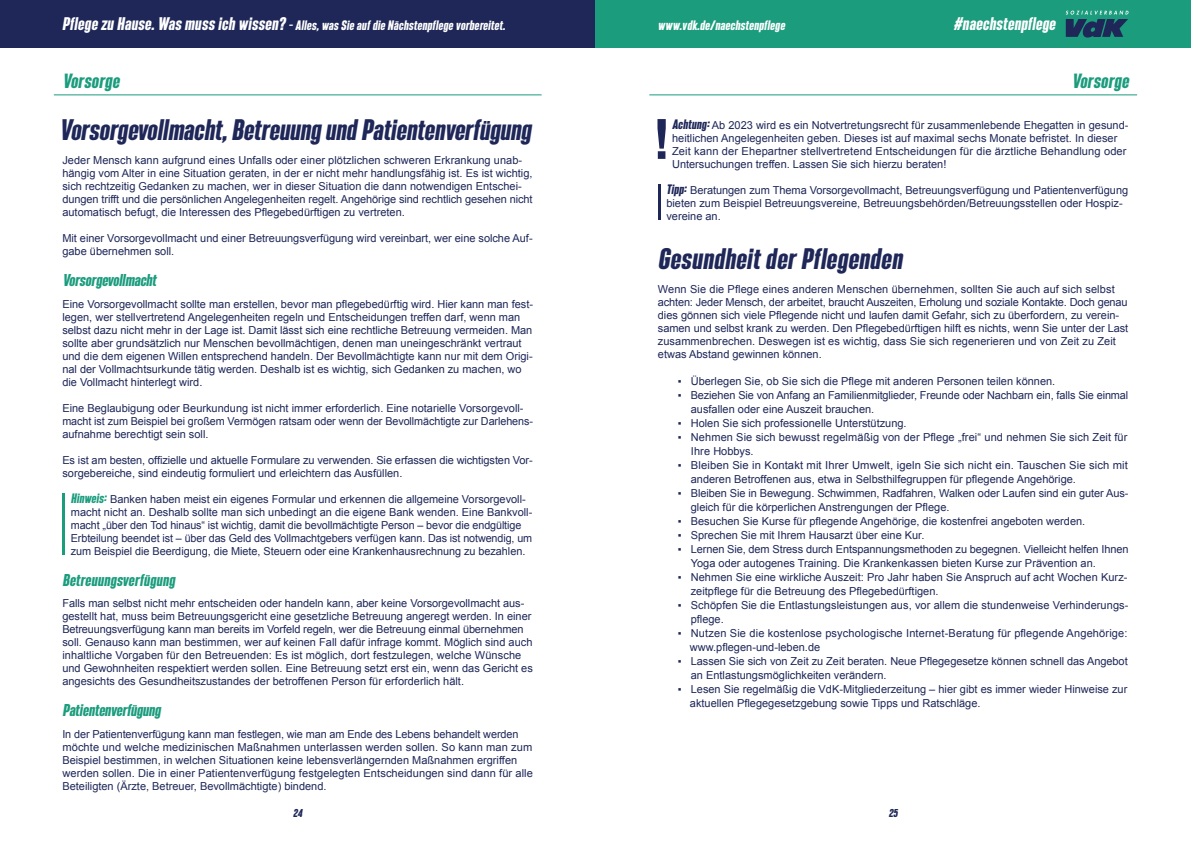
<style>
.page{position:relative;width:1191px;height:842px;background:#fff}
.page>*{position:absolute;margin:0;border:0;box-sizing:border-box;transform-origin:0 0}
.Body_1{font:700 55.6px "Arial";color:#1e2758}
.normaler_fließtext{font:italic 600 26px "SEBLACK";letter-spacing:.005em;color:#1e2758}
.Große_Header_26_pt{font:italic 600 26px "SEBLACK";letter-spacing:.02em;color:#1e2758}
.Kapitelheader{font:italic 600 18px "SEBLACK";letter-spacing:.02em;color:#1b9c7d}
.t1{font:italic 600 16px "SEBLACK";letter-spacing:.02em;color:#fff}
.kleine_zwischen_Head{font:italic 600 15px "SEBLACK";color:#1b9c7d}
.kleine_zwischen_Head-2{font:italic 600 15px "SEBLACK";letter-spacing:.02em;color:#1b9c7d}
.t2{font:italic 600 12px "SEBLACK";letter-spacing:.02em;color:#fff}
.normaler_fließtext-2{font:11px/13px "Arial";color:#1e2758}
.t3{font:italic 600 10px "SEBLACK";color:#1e2758}
.s1{font-size:16px}
.s2{font-family:"SEBLACK";font-weight:600;font-style:italic;font-size:12px;color:#1b9c7d}
.s3{font-family:"SEBLACK";font-weight:600;font-style:italic;font-size:12px}
</style>
<div class="page">
<hr style="left:54px;top:95px;width:487px;height:1px;background:#1b9c7d">
<hr style="left:649px;top:95px;width:488px;height:1px;background:#1b9c7d">
<hr style="left:62px;top:493px;width:3px;height:62px;background:#1b9c7d">
<hr style="left:658px;top:184px;width:2px;height:36px;background:#1e2758">
<div style="left:0;top:0;width:595px;height:48px;background:#1e2758"></div>
<div style="left:595px;top:0;width:596px;height:48px;background:#1b9c7d"></div>
<svg style="left:1065px;top:11px;width:63px;height:27px"></svg>
<p class="t2" style="left:62px;top:18px;width:444px"><span class="s1">Pflege zu Hause. Was muss ich wissen?</span> – Alles, was Sie auf die Nächstenpflege vorbereitet.</p>
<p class="t2" style="left:658px;top:18px;width:128px">www.vdk.de/naechstenpflege</p>
<h3 class="t1" style="left:953px;top:14px;width:103px">#naechstenpflege</h3>
<p class="Kapitelheader" style="left:62px;top:69px;width:58px">Vorsorge</p>
<p class="normaler_fließtext" style="left:59px;top:114px;width:473px">Vorsorgevollmacht, Betreuung und Patientenverfügung</p>
<p class="normaler_fließtext-2" style="left:62px;top:154px;width:472px">Jeder Mensch kann aufgrund eines Unfalls oder einer plötzlichen schweren Erkrankung unab&shy;hängig vom Alter in eine Situation geraten, in der er nicht mehr handlungsfähig ist. Es ist wichtig, sich rechtzeitig Gedanken zu machen, wer in dieser Situation die dann notwendigen Entschei&shy;dungen trifft und die persönlichen Angelegenheiten regelt. Angehörige sind rechtlich gesehen nicht automatisch befugt, die Interessen des Pflegebedürftigen zu vertreten.</p>
<p class="normaler_fließtext-2" style="left:62px;top:232px;width:472px">Mit einer Vorsorgevollmacht und einer Betreuungsverfügung wird vereinbart, wer eine solche Auf&shy;gabe übernehmen soll.</p>
<p class="kleine_zwischen_Head" style="left:62px;top:271px;width:95px">Vorsorgevollmacht</p>
<p class="normaler_fließtext-2" style="left:62px;top:297px;width:472px">Eine Vorsorgevollmacht sollte man erstellen, bevor man pflegebedürftig wird. Hier kann man fest&shy;legen, wer stellvertretend Angelegenheiten regeln und Entscheidungen treffen darf, wenn man selbst dazu nicht mehr in der Lage ist. Damit lässt sich eine rechtliche Betreuung vermeiden. Man sollte aber grundsätzlich nur Menschen bevollmächtigen, denen man uneingeschränkt vertraut und die dem eigenen Willen entsprechend handeln. Der Bevollmächtigte kann nur mit dem Origi&shy;nal der Vollmachtsurkunde tätig werden. Deshalb ist es wichtig, sich Gedanken zu machen, wo die Vollmacht hinterlegt wird.</p>
<p class="normaler_fließtext-2" style="left:62px;top:401px;width:472px">Eine Beglaubigung oder Beurkundung ist nicht immer erforderlich. Eine notarielle Vorsorgevoll&shy;macht ist zum Beispiel bei großem Vermögen ratsam oder wenn der Bevollmächtigte zur Darlehens&shy;aufnahme berechtigt sein soll.</p>
<p class="normaler_fließtext-2" style="left:62px;top:453px;width:472px">Es ist am besten, offizielle und aktuelle Formulare zu verwenden. Sie erfassen die wichtigsten Vor&shy;sorgebereiche, sind eindeutig formuliert und erleichtern das Ausfüllen.</p>
<p class="normaler_fließtext-2" style="left:71px;top:492px;width:463px"><span class="s2">Hinweis:</span> Banken haben meist ein eigenes Formular und erkennen die allgemeine Vorsorgevoll&shy;macht nicht an. Deshalb sollte man sich unbedingt an die eigene Bank wenden. Eine Bankvoll&shy;macht „über den Tod hinaus“ ist wichtig, damit die bevollmächtigte Person – bevor die endgültige Erbteilung beendet ist – über das Geld des Vollmachtgebers verfügen kann. Das ist notwendig, um zum Beispiel die Beerdigung, die Miete, Steuern oder eine Krankenhausrechnung zu bezahlen.</p>
<p class="kleine_zwischen_Head-2" style="left:62px;top:571px;width:114px">Betreuungsverfügung</p>
<p class="normaler_fließtext-2" style="left:62px;top:597px;width:472px">Falls man selbst nicht mehr entscheiden oder handeln kann, aber keine Vorsorgevollmacht aus&shy;gestellt hat, muss beim Betreuungsgericht eine gesetzliche Betreuung angeregt werden. In einer Betreuungsverfügung kann man bereits im Vorfeld regeln, wer die Betreuung einmal übernehmen soll. Genauso kann man bestimmen, wer auf keinen Fall dafür infrage kommt. Möglich sind auch inhaltliche Vorgaben für den Betreuenden: Es ist möglich, dort festzulegen, welche Wünsche und Gewohnheiten respektiert werden sollen. Eine Betreuung setzt erst ein, wenn das Gericht es angesichts des Gesundheitszustandes der betroffenen Person für erforderlich hält.</p>
<p class="kleine_zwischen_Head" style="left:62px;top:701px;width:100px">Patientenverfügung</p>
<p class="normaler_fließtext-2" style="left:62px;top:727px;width:472px">In der Patientenverfügung kann man festlegen, wie man am Ende des Lebens behandelt werden möchte und welche medizinischen Maßnahmen unterlassen werden sollen. So kann man zum Beispiel bestimmen, in welchen Situationen keine lebensverlängernden Maßnahmen ergriffen werden sollen. Die in einer Patientenverfügung festgelegten Entscheidungen sind dann für alle Beteiligten (Ärzte, Betreuer, Bevollmächtigte) bindend.</p>
<p class="Kapitelheader" style="left:1071px;top:69px;width:58px">Vorsorge</p>
<p class="Body_1" style="left:652px;top:103px;width:20px">!</p>
<p class="normaler_fließtext-2" style="left:672px;top:118px;width:458px"><span class="s3">Achtung:</span> Ab 2023 wird es ein Notvertretungsrecht für zusammenlebende Ehegatten in gesund&shy;heitlichen Angelegenheiten geben. Dieses ist auf maximal sechs Monate befristet. In dieser Zeit kann der Ehepartner stellvertretend Entscheidungen für die ärztliche Behandlung oder Untersuchungen treffen. Lassen Sie sich hierzu beraten!</p>
<p class="normaler_fließtext-2" style="left:666px;top:183px;width:463px"><span class="s3">Tipp:</span> Beratungen zum Thema Vorsorgevollmacht, Betreuungsverfügung und Patientenverfügung bieten zum Beispiel Betreuungsvereine, Betreuungsbehörden/Betreuungsstellen oder Hospiz&shy;vereine an.</p>
<p class="Große_Header_26_pt" style="left:658px;top:243px;width:245px">Gesundheit der Pflegenden</p>
<p class="normaler_fließtext-2" style="left:658px;top:283px;width:472px">Wenn Sie die Pflege eines anderen Menschen übernehmen, sollten Sie auch auf sich selbst achten: Jeder Mensch, der arbeitet, braucht Auszeiten, Erholung und soziale Kontakte. Doch genau dies gönnen sich viele Pflegende nicht und laufen damit Gefahr, sich zu überfordern, zu verein&shy;samen und selbst krank zu werden. Den Pflegebedürftigen hilft es nichts, wenn Sie unter der Last zusammenbrechen. Deswegen ist es wichtig, dass Sie sich regenerieren und von Zeit zu Zeit etwas Abstand gewinnen können.</p>
<p class="normaler_fließtext-2" style="left:677px;top:375px;width:379px">▪ Überlegen Sie, ob Sie sich die Pflege mit anderen Personen teilen können.</p>
<p class="normaler_fließtext-2" style="left:691px;top:388px;width:439px;line-height:14px;text-indent:-13px">▪ Beziehen Sie von Anfang an Familienmitglieder, Freunde oder Nachbarn ein, falls Sie einmal ausfallen oder eine Auszeit brauchen.</p>
<p class="normaler_fließtext-2" style="left:677px;top:417px;width:230px">▪ Holen Sie sich professionelle Unterstützung.</p>
<p class="normaler_fließtext-2" style="left:691px;top:430px;width:438px;line-height:14px;text-indent:-13px">▪ Nehmen Sie sich bewusst regelmäßig von der Pflege „frei“ und nehmen Sie sich Zeit für<br>Ihre Hobbys.</p>
<p class="normaler_fließtext-2" style="left:691px;top:458px;width:439px;line-height:14px;text-indent:-13px">▪ Bleiben Sie in Kontakt mit Ihrer Umwelt, igeln Sie sich nicht ein. Tauschen Sie sich mit anderen Betroffenen aus, etwa in Selbsthilfegruppen für pflegende Angehörige.</p>
<p class="normaler_fließtext-2" style="left:691px;top:486px;width:439px;line-height:14px;text-indent:-13px">▪ Bleiben Sie in Bewegung. Schwimmen, Radfahren, Walken oder Laufen sind ein guter Aus&shy;gleich für die körperlichen Anstrengungen der Pflege.</p>
<p class="normaler_fließtext-2" style="left:677px;top:515px;width:409px">▪ Besuchen Sie Kurse für pflegende Angehörige, die kostenfrei angeboten werden.</p>
<p class="normaler_fließtext-2" style="left:677px;top:529px;width:248px">▪ Sprechen Sie mit Ihrem Hausarzt über eine Kur.</p>
<p class="normaler_fließtext-2" style="left:691px;top:542px;width:439px;line-height:14px;text-indent:-13px">▪ Lernen Sie, dem Stress durch Entspannungsmethoden zu begegnen. Vielleicht helfen Ihnen<br>Yoga oder autogenes Training. Die Krankenkassen bieten Kurse zur Prävention an.</p>
<p class="normaler_fließtext-2" style="left:691px;top:570px;width:438px;line-height:14px;text-indent:-13px">▪ Nehmen Sie eine wirkliche Auszeit: Pro Jahr haben Sie Anspruch auf acht Wochen Kurz&shy;zeitpflege für die Betreuung des Pflegebedürftigen.</p>
<p class="normaler_fließtext-2" style="left:691px;top:598px;width:439px;line-height:14px;text-indent:-13px">▪ Schöpfen Sie die Entlastungsleistungen aus, vor allem die stundenweise Verhinderungs&shy;pflege.</p>
<p class="normaler_fließtext-2" style="left:677px;top:627px;width:451px">▪ Nutzen Sie die kostenlose psychologische Internet-Beratung für pflegende Angehörige:</p>
<p class="normaler_fließtext-2" style="left:690px;top:641px;width:132px">www.pflegen-und-leben.de</p>
<p class="normaler_fließtext-2" style="left:691px;top:654px;width:438px;line-height:14px;text-indent:-13px">▪ Lassen Sie sich von Zeit zu Zeit beraten. Neue Pflegegesetze können schnell das Angebot an Entlastungsmöglichkeiten verändern.</p>
<p class="normaler_fließtext-2" style="left:677px;top:683px;width:451px">▪ Lesen Sie regelmäßig die VdK-Mitgliederzeitung – hier gibt es immer wieder Hinweise zur</p>
<p class="normaler_fließtext-2" style="left:690px;top:697px;width:292px">aktuellen Pflegegesetzgebung sowie Tipps und Ratschläge.</p>
<p class="t3" style="left:293px;top:807px;width:11px">24</p>
<p class="t3" style="left:889px;top:807px;width:10px">25</p>
</div>
